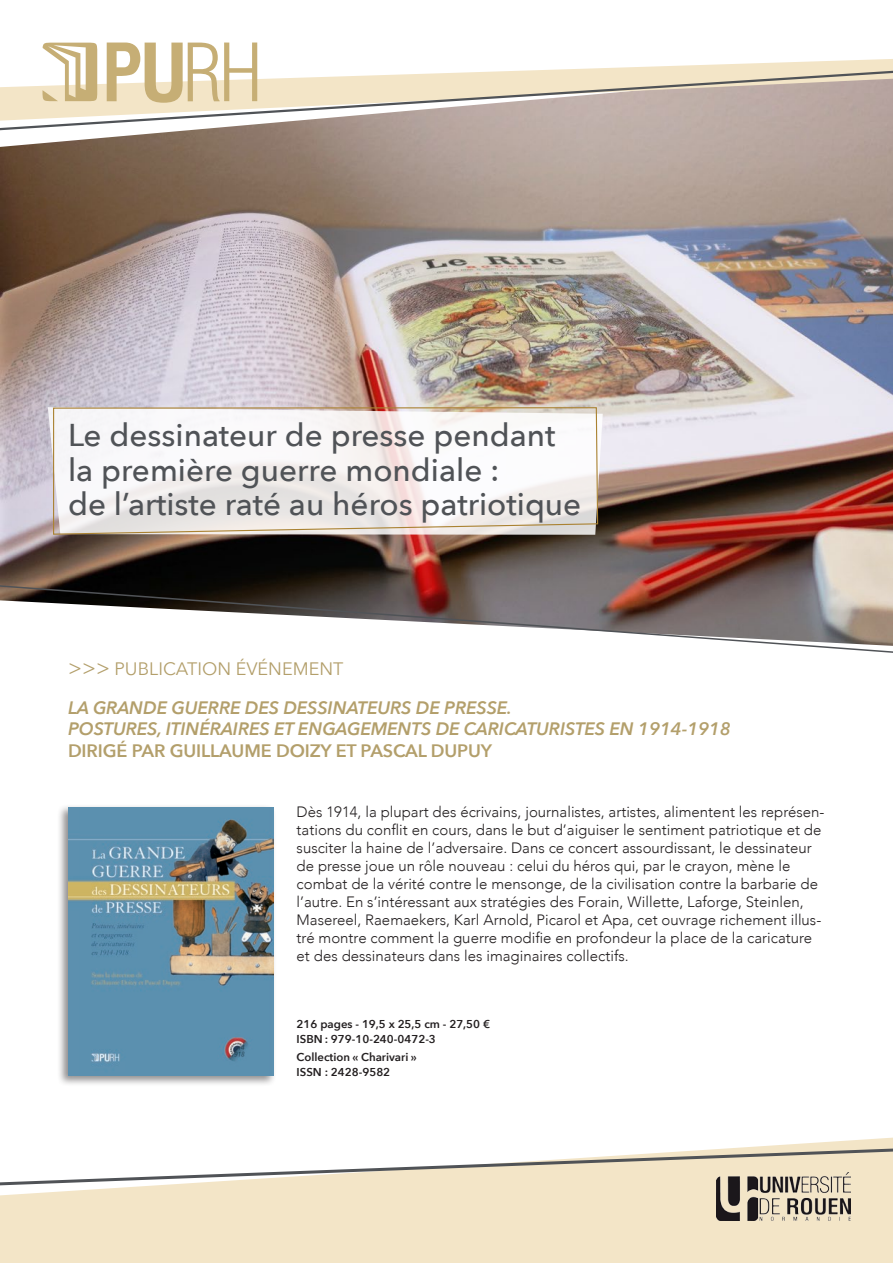
<style>
.page{position:relative;width:893px;height:1263px;background:#fff}
.page>*{position:absolute;margin:0;border:0;box-sizing:border-box;transform-origin:0 0}
.t1{font:500 31.5px/34.5px "Avenir Next";color:#505357}
.t2{font:italic 600 18px/21.6px "Avenir Next";letter-spacing:-.005em;color:#b39f6b}
.t3{font:18px "Avenir Next";color:#b39f6b}
.t4{font:300 15px/18px "Avenir";color:#231f20}
.Infos_techniques{font:600 11.4px "Avenir Next";color:#231f20}
.s1{font-size:21px}
.s2{font-style:normal}
</style>
<div class="page">
<img style="left:0;top:150px;width:893px;height:432px">
<svg style="left:0;top:1137px;width:893px;height:126px;background:#f3e7cc"></svg>
<svg style="left:0;top:1145px;width:893px;height:42px"></svg>
<svg style="left:0;top:582px;width:893px;height:71px"></svg>
<svg style="left:0;top:42px;width:893px;height:108px"></svg>
<svg style="left:0;top:59px;width:893px;height:9px"></svg>
<svg style="left:0;top:68px;width:893px;height:65px"></svg>
<img style="left:717px;top:1172px;width:133px;height:48px">
<svg style="left:52px;top:407px;width:547px;height:128px"></svg>
<svg style="left:107px;top:43px;width:150px;height:60px"></svg>
<svg style="left:43px;top:43px;width:54px;height:58px"></svg>
<div style="left:57px;top:804px;width:220px;height:282px;background:#231f20;opacity:.5"></div>
<img style="left:68px;top:807px;width:206px;height:268px">
<p class="t1" style="left:68px;top:417px;width:515px">Le dessinateur de presse pendant la première guerre mondiale :<br>de l’artiste raté au héros patriotique</p>
<p class="t3" style="left:68px;top:653px;width:277px"><span class="s1">&gt;&gt;&gt;</span> PUBLICATION ÉVÉNEMENT</p>
<p class="t2" style="left:68px;top:696px;width:664px">LA GRANDE GUERRE DES DESSINATEURS DE PRESSE.<br>POSTURES, ITINÉRAIRES ET ENGAGEMENTS DE CARICATURISTES EN 1914-1918<br><span class="s2">DIRIGÉ PAR GUILLAUME DOIZY ET PASCAL DUPUY</span></p>
<p class="t4" style="left:297px;top:803px;width:529px">Dès 1914, la plupart des écrivains, journalistes, artistes, alimentent les représen&shy;tations du conflit en cours, dans le but d’aiguiser le sentiment patriotique et de susciter la haine de l’adversaire. Dans ce concert assourdissant, le dessinateur de presse joue un rôle nouveau : celui du héros qui, par le crayon, mène le combat de la vérité contre le mensonge, de la civilisation contre la barbarie de l’autre. En s’intéressant aux stratégies des Forain, Willette, Laforge, Steinlen, Masereel, Raemaekers, Karl Arnold, Picarol et Apa, cet ouvrage richement illus&shy;tré montre comment la guerre modifie en profondeur la place de la caricature et des dessinateurs dans les imaginaires collectifs.</p>
<p class="Infos_techniques" style="left:297px;top:1014px;width:195px">216 pages - 19,5 x 25,5 cm - 27,50 €</p>
<p class="Infos_techniques" style="left:297px;top:1029px;width:141px">ISBN : 979-10-240-0472-3</p>
<p class="Infos_techniques" style="left:297px;top:1047px;width:122px">Collection « Charivari »</p>
<p class="Infos_techniques" style="left:297px;top:1062px;width:95px">ISSN : 2428-9582</p>
</div>
